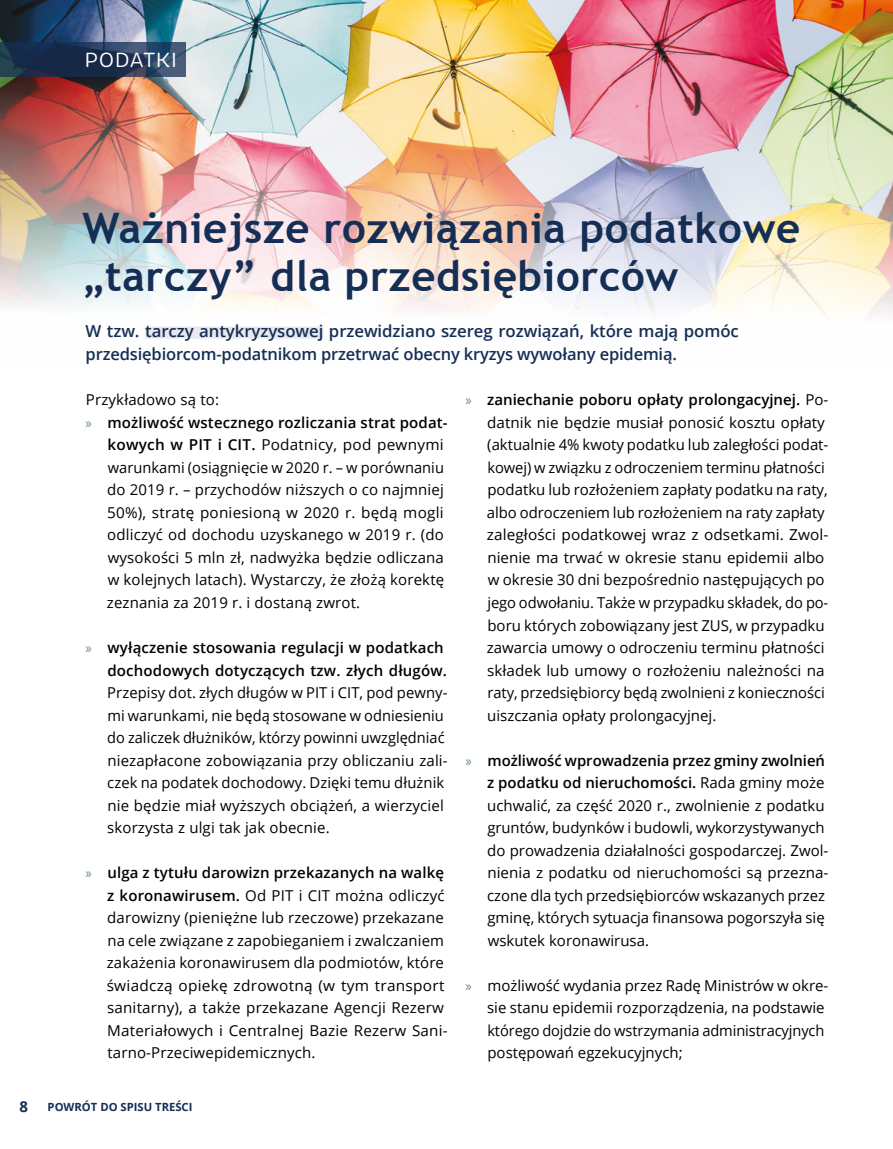
<style>
.page{position:relative;width:893px;height:1149px;background:#fff}
.page>*{position:absolute;margin:0;border:0;box-sizing:border-box;transform-origin:0 0}
.t1{font:700 42px/48px "Trebuchet MS";letter-spacing:.015em;color:#152e55}
.t2{font:21px "Brevia";letter-spacing:.025em;color:#fff}
.t3{font:600 16.5px/22.5px "Open Sans";letter-spacing:-.01em;color:#152e55}
.t4{font:15px/22.5px "Open Sans";letter-spacing:.005em;color:#000}
.t5{font:600 15px/22.5px "Open Sans";letter-spacing:.01em;color:#000;text-align:right}
.t6{font:700 15px "Open Sans";color:#152e55}
.t7{font:700 11.25px "Open Sans";color:#152e55}
.s1{font-family:"Myriad Pro";font-weight:400;color:#5e8a7d}
.s2{font-weight:600}
.s3{font-family:"Myriad Pro";color:#5e8a7d}
</style>
<div class="page">
<img style="left:0;top:0;width:893px;height:339px">
<div style="left:145px;top:326px;width:178px;height:12px;background:#e8e8ef"></div>
<svg style="left:0;top:42px;width:185px;height:34px;fill:#172c4c"></svg>
<h2 class="t2" style="left:84px;top:47px;width:94px">PODATKI</h2>
<h1 class="t1" style="left:83px;top:204px;width:719px">Ważniejsze rozwiązania podatkowe „tarczy” dla przedsiębiorców</h1>
<p class="t3" style="left:85px;top:319px;width:655px">W tzw. tarczy antykryzysowej przewidziano szereg rozwiązań, które mają pomóc przedsiębiorcom-podatnikom przetrwać obecny kryzys wywołany epidemią.</p>
<p class="t4" style="left:86px;top:388px;width:135px">Przykładowo są to:</p>
<p class="t5" style="left:86px;top:410px;width:364px"><span class="s1">»</span> możliwość wstecznego rozliczania strat podat-</p>
<p class="t4" style="left:107px;top:433px;width:338px"><span class="s2">kowych w PIT i CIT.</span> Podatnicy, pod pewnymi</p>
<p class="t4" style="left:108px;top:455px;width:338px">warunkami (osiągnięcie w 2020 r. – w porównaniu</p>
<p class="t4" style="left:107px;top:478px;width:338px">do 2019 r. – przychodów niższych o co najmniej</p>
<p class="t4" style="left:107px;top:500px;width:338px">50%), stratę poniesioną w 2020 r. będą mogli</p>
<p class="t4" style="left:107px;top:523px;width:338px">odliczyć od dochodu uzyskanego w 2019 r. (do</p>
<p class="t4" style="left:108px;top:545px;width:338px">wysokości 5 mln zł, nadwyżka będzie odliczana</p>
<p class="t4" style="left:108px;top:568px;width:338px">w kolejnych latach). Wystarczy, że złożą korektę</p>
<p class="t4" style="left:107px;top:590px;width:255px">zeznania za 2019 r. i dostaną zwrot.</p>
<p class="t5" style="left:86px;top:635px;width:363px"><span class="s1">»</span> wyłączenie stosowania regulacji w podatkach dochodowych dotyczących tzw. złych długów.</p>
<p class="t4" style="left:107px;top:680px;width:342px">Przepisy dot. złych długów w PIT i CIT, pod pewny&shy;mi warunkami, nie będą stosowane w odniesieniu do zaliczek dłużników, którzy powinni uwzględniać niezapłacone zobowiązania przy obliczaniu zali&shy;czek na podatek dochodowy. Dzięki temu dłużnik nie będzie miał wyższych obciążeń, a wierzyciel skorzysta z ulgi tak jak obecnie.</p>
<p class="t4" style="left:107px;top:860px;width:342px;text-indent:-21px"><span class="s3">»</span> <span class="s2">ulga z tytułu darowizn przekazanych na walkę z koronawirusem.</span> Od PIT i CIT można odliczyć darowizny (pieniężne lub rzeczowe) przekazane na cele związane z zapobieganiem i zwalczaniem zakażenia koronawirusem dla podmiotów, które świadczą opiekę zdrowotną (w tym transport sanitarny), a także przekazane Agencji Rezerw Materiałowych i Centralnej Bazie Rezerw Sani&shy;tarno-Przeciwepidemicznych.</p>
<p class="t6" style="left:20px;top:1095px;width:10px">8</p>
<p class="t7" style="left:48px;top:1098px;width:146px">POWRÓT DO SPISU TREŚCI</p>
<p class="t4" style="left:487px;top:388px;width:343px;text-indent:-21px"><span class="s3">»</span> <span class="s2">zaniechanie poboru opłaty prolongacyjnej.</span> Po&shy;datnik nie będzie musiał ponosić kosztu opłaty (aktualnie 4% kwoty podatku lub zaległości podat&shy;kowej) w związku z odroczeniem terminu płatności podatku lub rozłożeniem zapłaty podatku na raty, albo odroczeniem lub rozłożeniem na raty zapłaty zaległości podatkowej wraz z odsetkami. Zwol&shy;nienie ma trwać w okresie stanu epidemii albo w okresie 30 dni bezpośrednio następujących po jego odwołaniu. Także w przypadku składek, do po&shy;boru których zobowiązany jest ZUS, w przypadku zawarcia umowy o odroczeniu terminu płatności składek lub umowy o rozłożeniu należności na raty, przedsiębiorcy będą zwolnieni z konieczności uiszczania opłaty prolongacyjnej.</p>
<p class="t4" style="left:487px;top:748px;width:343px;text-indent:-22px"><span class="s3">»</span> <span class="s2">możliwość wprowadzenia przez gminy zwolnień z podatku od nieruchomości.</span> Rada gminy może uchwalić, za część 2020 r., zwolnienie z podatku gruntów, budynków i budowli, wykorzystywanych do prowadzenia działalności gospodarczej. Zwol&shy;nienia z podatku od nieruchomości są przezna&shy;czone dla tych przedsiębiorców wskazanych przez gminę, których sytuacja finansowa pogorszyła się wskutek koronawirusa.</p>
<p class="t4" style="left:487px;top:973px;width:343px;text-indent:-21px"><span class="s3">»</span> możliwość wydania przez Radę Ministrów w okre&shy;sie stanu epidemii rozporządzenia, na podstawie którego dojdzie do wstrzymania administracyjnych postępowań egzekucyjnych;</p>
</div>
